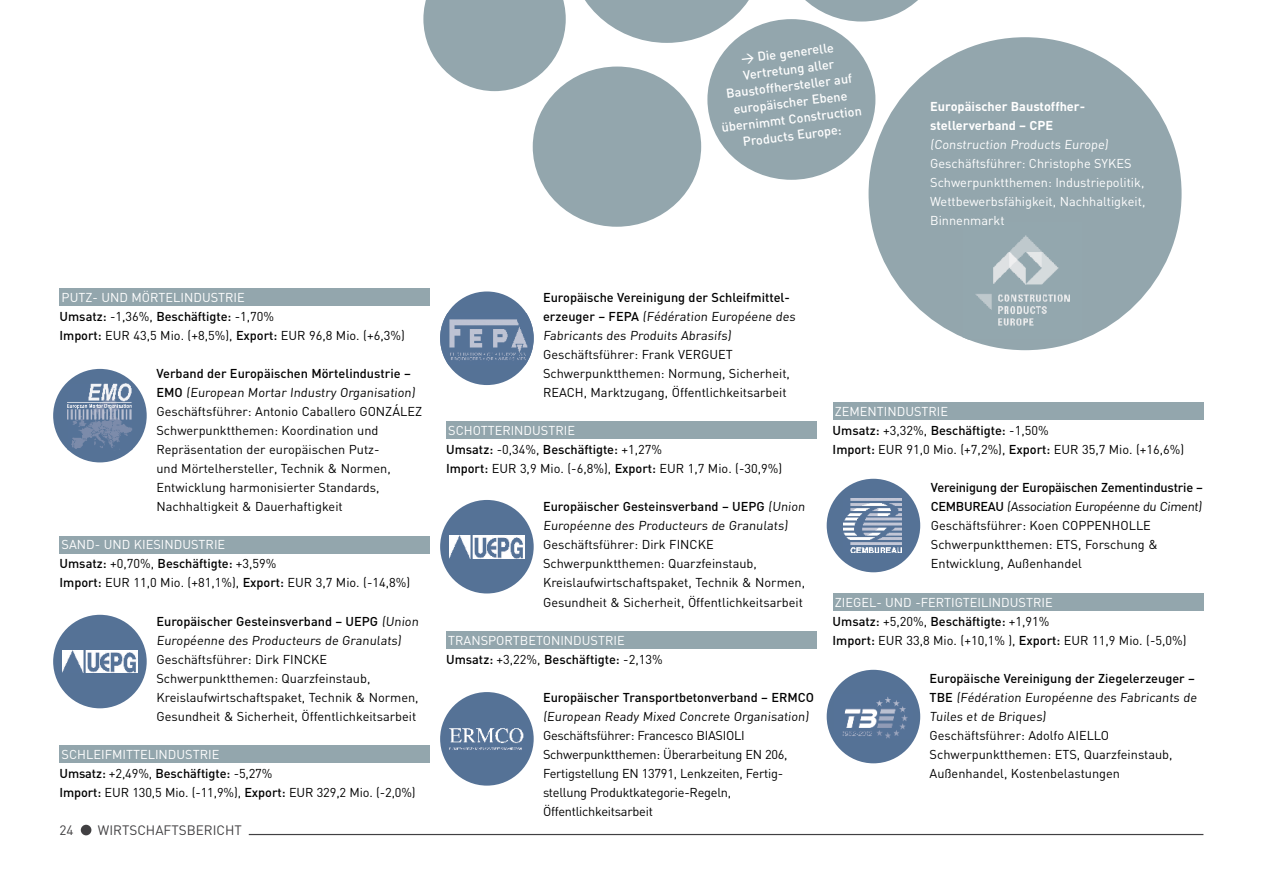
<style>
.page{position:relative;width:1263px;height:893px;background:#fff}
.page>*{position:absolute;margin:0;border:0;box-sizing:border-box;transform-origin:0 0}
.t1{font:13.5px "DIN";color:#414042}
.t2{font:12.75px/19px "DIN";color:#000}
.t3{font:500 12.75px/19px "DIN";color:#000}
.t4{font:12.75px/19px "DIN";color:#fff}
.t5{font:12.75px/19px "DIN";letter-spacing:-.02em;color:#000}
.t6{font:500 12.75px/16.5px "DIN";color:#fff;text-align:center}
.t7{font:500 12.75px/19px "DIN";letter-spacing:-.025em;color:#000}
.t8{font:700 12.75px/19px "DIN";color:#fff}
.s1{color:#fff}
.s2{font-weight:500}
.s3{font-weight:500;color:#000}
.s4{color:#000}
</style>
<div class="page">
<div style="left:446px;top:421px;width:371px;height:18px;background:#93a6ad"></div>
<div style="left:833px;top:402px;width:370px;height:18px;background:#93a6ad"></div>
<div style="left:833px;top:593px;width:370px;height:18px;background:#93a6ad"></div>
<div style="left:446px;top:631px;width:371px;height:17px;background:#93a6ad"></div>
<div style="left:60px;top:288px;width:370px;height:18px;background:#93a6ad"></div>
<div style="left:60px;top:745px;width:370px;height:18px;background:#93a6ad"></div>
<div style="left:60px;top:536px;width:370px;height:18px;background:#93a6ad"></div>
<svg style="left:423px;top:0;width:495px;height:227px;fill:#93a6ad"></svg>
<div style="left:440px;top:500px;width:94px;height:93px;background:#557296;border-radius:50%"></div>
<img style="left:449px;top:535px;width:76px;height:23px">
<div style="left:53px;top:369px;width:94px;height:93px;background:#557296;border-radius:50%"></div>
<img style="left:67px;top:383px;width:66px;height:67px">
<div style="left:53px;top:615px;width:94px;height:93px;background:#557296;border-radius:50%"></div>
<img style="left:62px;top:650px;width:76px;height:23px">
<div style="left:440px;top:291px;width:94px;height:94px;background:#557296;border-radius:50%"></div>
<img style="left:440px;top:313px;width:94px;height:52px">
<div style="left:440px;top:692px;width:94px;height:94px;background:#557296;border-radius:50%"></div>
<img style="left:449px;top:728px;width:75px;height:22px">
<div style="left:827px;top:670px;width:93px;height:93px;background:#557296;border-radius:50%"></div>
<img style="left:842px;top:697px;width:66px;height:41px">
<div style="left:827px;top:479px;width:93px;height:93px;background:#557296;border-radius:50%"></div>
<img style="left:844px;top:498px;width:57px;height:55px">
<div style="left:868px;top:37px;width:313px;height:313px;background:#93a6ad;border-radius:50%"></div>
<img style="left:962px;top:235px;width:120px;height:105px">
<div style="left:81px;top:825px;width:10px;height:10px;background:#414042;border-radius:50%"></div>
<hr style="left:249px;top:834px;width:954px;height:1px;background:#414042">
<p class="t6" style="left:713px;top:53px;width:144px;rotate:-7deg">&gt; Die generelle<br>Vertretung aller<br>Baustoffhersteller auf europäischer Ebene übernim m tConstruction<br>Products Europe:</p>
<p class="t8" style="left:930px;top:96px;width:156px">Europäischer Baustoffher&shy;stellerverband – CPE</p>
<p class="t4" style="left:930px;top:135px;width:217px">(Construction Products Europe)<br>Geschäftsführer: Christophe SYKES Schwerpunktthemen: Industriepolitik, Wettbewerbsfähigkeit, Nachhaltigkeit, Binnenmarkt</p>
<p class="t2" style="left:60px;top:287px;width:347px;text-indent:72px"><span class="s1">Mörtelindustrie<br></span><span class="s2">U msatz:</span> -1,36%, <span class="s2">Beschäftigte:</span> -1,70%<br><span class="s2">Import:</span> EUR 43,5 Mio. (+8,5%), <span class="s2">Export:</span> EUR 96,8 Mio. (+6,3%)</p>
<p class="t3" style="left:156px;top:363px;width:256px">Verband der Europäischen Mörtelindustrie –<br>EMO</p>
<p class="t4" style="left:62px;top:287px;width:49px">Putz- und</p>
<p class="t2" style="left:156px;top:383px;width:267px;text-indent:30px">(European Mortar Industry Organisation)<br>Geschäftsführer: Antonio Caballero GONZÁLEZ Schwerpunktthemen: Koordination und Repräsentation der europäischen Putz-<br>und Mörtelhersteller, Technik &amp; Normen, Entwicklung harmonisierter Standards, Nachhaltigkeit &amp; Dauerhaftigkeit</p>
<p class="t2" style="left:60px;top:535px;width:352px;text-indent:74px"><span class="s1">Kiesindustrie<br></span><span class="s2">U msatz:</span> +0,70%, <span class="s2">Beschäftigte:</span> +3,59%<br><span class="s2">Import:</span> EUR 11,0 Mio. (+81,1%), <span class="s2">Export:</span> EUR 3,7 Mio. (-14,8%)</p>
<p class="t3" style="left:156px;top:611px;width:198px">Europäischer Gesteinsverband – UEPG</p>
<p class="t4" style="left:62px;top:535px;width:17px">Sand</p>
<p class="t4" style="left:95px;top:535px;width:19px">- und</p>
<p class="t2" style="left:156px;top:611px;width:265px;text-indent:225px">(Union Européenne des Producteurs de Granulats)<br>Geschäftsführer: Dirk FINCKE Schwerpunktthemen: Quarzfeinstaub, Kreislaufwirtschaftspaket, Technik &amp; Normen, Gesundheit &amp; Sicherheit, Öffentlichkeitsarbeit</p>
<p class="t2" style="left:60px;top:744px;width:358px"><span class="s1">Schleifmittelindustrie<br></span><span class="s2">U msatz:</span> +2,49%, <span class="s2">Beschäftigte:</span> -5,27%<br><span class="s2">Import:</span> EUR 130,5 Mio. (-11,9%), <span class="s2">Export:</span> EUR 329,2 Mio. (-2,0%)</p>
<p class="t1" style="left:60px;top:822px;width:16px">24</p>
<p class="t1" style="left:98px;top:822px;width:146px">WIRTSCHAFTSBERICHT</p>
<p class="t3" style="left:543px;top:287px;width:247px">Europäische Vereinigung der Schleifmittel&shy;erzeuger – FEPA</p>
<p class="t2" style="left:543px;top:306px;width:256px;text-indent:100px">(Fédération Européene des Fabricants des Produits Abrasifs)<br>Geschäftsführer: Frank VERGUET Schwerpunktthemen: Normung, Sicherheit, REACH, Marktzugang, Öffentlichkeitsarbeit</p>
<p class="t2" style="left:446px;top:421px;width:338px"><span class="s1">Schotterindustrie<br></span><span class="s2">U msatz:</span> -0,34%, <span class="s2">Beschäftigte:</span> +1,27%<br><span class="s2">Import:</span> EUR 3,9 Mio. (-6,8%), <span class="s2">Export:</span> EUR 1,7 Mio. (-30,9%)</p>
<p class="t3" style="left:543px;top:497px;width:198px">Europäischer Gesteinsverband – UEPG</p>
<p class="t2" style="left:543px;top:497px;width:265px;text-indent:225px">(Union Européenne des Producteurs de Granulats)<br>Geschäftsführer: Dirk FINCKE Schwerpunktthemen: Quarzfeinstaub, Kreislaufwirtschaftspaket, Technik &amp; Normen, Gesundheit &amp; Sicherheit, Öffentlichkeitsarbeit</p>
<p class="t4" style="left:446px;top:630px;width:218px">Transportbetonindustrie<br><span class="s3">U msatz:</span> <span class="s4">+3,22%,</span> <span class="s3">Beschäftigte:</span> <span class="s4">-2,13%</span></p>
<p class="t3" style="left:543px;top:687px;width:271px">Europäischer Transportbetonverband – ERM CO</p>
<p class="t5" style="left:543px;top:706px;width:269px">(European Ready Mixed Concrete Organisation)<br>Geschäftsführer: Francesco BIASIOLI Schwerpunktthemen: Überarbeitung EN 206, Fertigstellung EN 13791, Lenkzeiten, Fertig&shy;stellung Produktkategorie-Regeln, Öffentlichkeitsarbeit</p>
<p class="t2" style="left:833px;top:402px;width:353px"><span class="s1">Zementindustrie<br></span><span class="s2">U msatz:</span> +3,32%, <span class="s2">Beschäftigte:</span> -1,50%<br><span class="s2">Import:</span> EUR 91,0 Mio. (+7,2%), <span class="s2">Export:</span> EUR 35,7 Mio. (+16,6%)</p>
<p class="t7" style="left:931px;top:478px;width:274px">Vereinigung der Europäischen Zementindustrie –<br>CEMBU</p>
<p class="t2" style="left:931px;top:497px;width:274px;text-indent:76px">(Association Européenne du Ciment)<br>Geschäftsführer: Koen COPPENHOLLE Schwerpunktthemen: ETS, Forschung &amp; Entwicklung, Außenhandel</p>
<p class="t3" style="left:972px;top:497px;width:17px">REAU</p>
<p class="t2" style="left:833px;top:592px;width:355px;text-indent:83px"><span class="s1">-fertigteilindustrie<br></span><span class="s2">U msatz:</span> +5,20%, <span class="s2">Beschäftigte:</span> +1,91%<br><span class="s2">Import:</span> EUR 33,8 Mio. (+10,1% ), <span class="s2">Export:</span> EUR 11,9 Mio. (-5,0%)</p>
<p class="t3" style="left:929px;top:668px;width:267px">Europäische Vereinigung der Ziegelerzeuger –<br>TBE</p>
<p class="t4" style="left:835px;top:592px;width:15px">Ziegel</p>
<p class="t4" style="left:876px;top:592px;width:19px">- und</p>
<p class="t2" style="left:929px;top:687px;width:270px;text-indent:27px">(Fédération Européenne des Fabricants de Tuiles et de Briques)<br>Geschäftsführer: Adolfo AIELLO Schwerpunktthemen: ETS, Quarzfeinstaub, Außenhandel, Kostenbelastungen</p>
</div>
